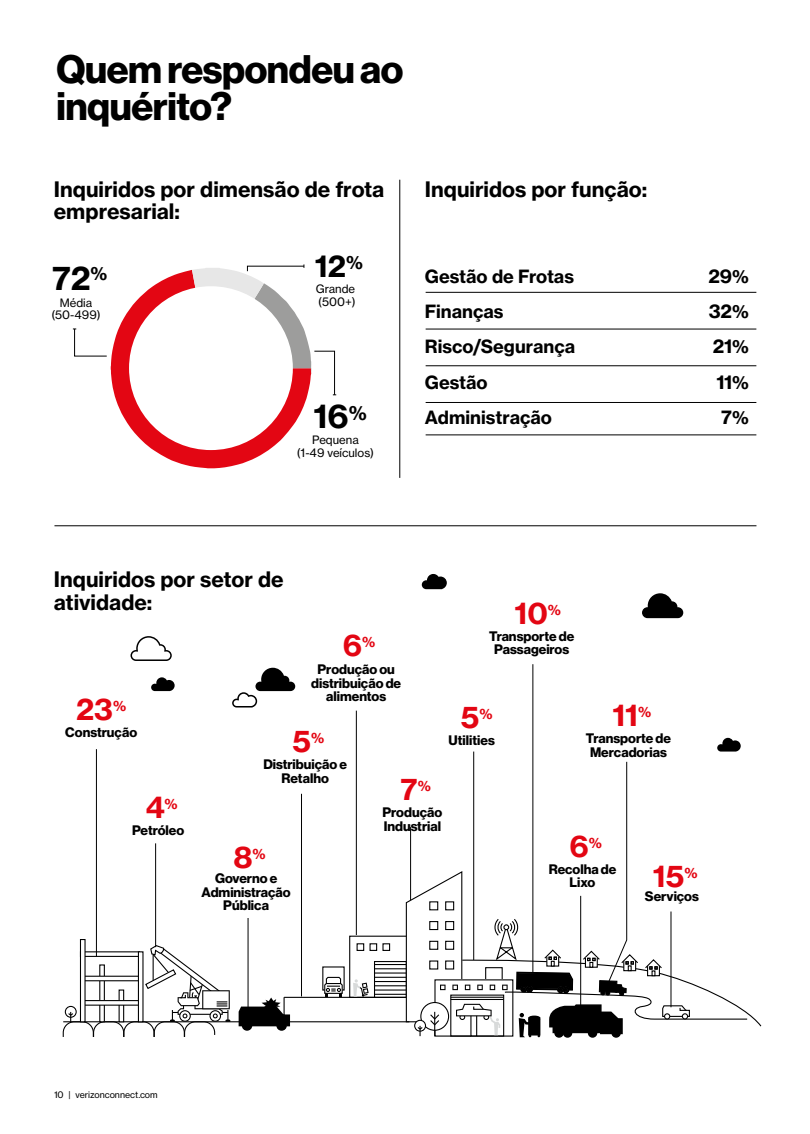
<style>
.page{position:relative;width:810px;height:1134px;background:#fff}
.page>*{position:absolute;margin:0;border:0;box-sizing:border-box;transform-origin:0 0}
.t1{font:700 39px/37px "Verizon NH Ge DS";letter-spacing:-.01em;color:#000}
.t2{font:700 31.05px "Verizon NHGTX";color:#000}
.t3{font:700 28.5px "Verizon NHGTX";color:#000}
.t4{font:700 28.35px "Verizon NHGTX";color:#e30613}
.t5{font:700 21px/22.5px "Verizon NHGTX";color:#000}
.t6{font:700 18px "Verizon NHGTX";color:#000}
.t7{font:700 13.5px/13.5px "Verizon NH Ge DS";color:#000;text-align:center}
.t8{font:11.4px/12.5px "Verizon NHGTX";color:#000;text-align:center}
.t9{font:8.85px "Verizon NHGTX";color:#000}
</style>
<div class="page">
<svg style="left:111px;top:270px;width:196px;height:198px;fill:#e30613"></svg>
<div style="left:129px;top:286px;width:164px;height:164px;background:#fff;border-radius:50%"></div>
<svg style="left:73px;top:328px;width:34px;height:29px"></svg>
<svg style="left:192px;top:264px;width:144px;height:132px"></svg>
<hr style="left:400px;top:180px;width:1px;height:298px;background:#000">
<hr style="left:54px;top:525px;width:702px;height:1px;background:#000">
<hr style="left:426px;top:292px;width:330px;height:1px;background:#000">
<hr style="left:426px;top:366px;width:330px;height:1px;background:#000">
<hr style="left:426px;top:435px;width:330px;height:1px;background:#000">
<hr style="left:426px;top:329px;width:330px;height:1px;background:#000">
<hr style="left:426px;top:402px;width:330px;height:1px;background:#000">
<div style="left:349px;top:936px;width:60px;height:62px;border:1px solid #000"></div>
<svg style="left:376px;top:965px;width:29px;height:29px"></svg>
<div style="left:374px;top:961px;width:33px;height:37px;border:1px solid #000"></div>
<hr style="left:375px;top:964px;width:31px;height:1px;background:#000">
<hr style="left:375px;top:968px;width:31px;height:1px;background:#000">
<hr style="left:375px;top:973px;width:31px;height:1px;background:#000">
<hr style="left:375px;top:977px;width:31px;height:1px;background:#000">
<hr style="left:375px;top:981px;width:31px;height:1px;background:#000">
<hr style="left:375px;top:985px;width:31px;height:1px;background:#000">
<hr style="left:375px;top:990px;width:31px;height:1px;background:#000">
<hr style="left:375px;top:994px;width:31px;height:1px;background:#000">
<div style="left:357px;top:943px;width:7px;height:8px;border:1px solid #000"></div>
<div style="left:370px;top:943px;width:7px;height:8px;border:1px solid #000"></div>
<div style="left:382px;top:943px;width:8px;height:8px;border:1px solid #000"></div>
<hr style="left:284px;top:997px;width:122px;height:1px;background:#000">
<svg style="left:322px;top:966px;width:23px;height:31px"></svg>
<hr style="left:63px;top:1021px;width:346px;height:1px;background:#000">
<div style="left:80px;top:939px;width:6px;height:83px;border:1px solid #000"></div>
<svg style="left:62px;top:944px;width:168px;height:93px"></svg>
<svg style="left:353px;top:979px;width:16px;height:18px"></svg>
<hr style="left:248px;top:918px;width:1px;height:90px;background:#000">
<hr style="left:301px;top:794px;width:1px;height:202px;background:#000">
<hr style="left:356px;top:711px;width:1px;height:224px;background:#000">
<hr style="left:532px;top:664px;width:1px;height:315px;background:#000">
<hr style="left:473px;top:752px;width:1px;height:208px;background:#000">
<hr style="left:96px;top:749px;width:1px;height:208px;background:#000">
<hr style="left:155px;top:843px;width:1px;height:104px;background:#000">
<div style="left:243px;top:1021px;width:9px;height:9px;background:#000;border-radius:50%"></div>
<div style="left:242px;top:1020px;width:10px;height:11px;border:2px solid #000;border-radius:50%"></div>
<div style="left:277px;top:1021px;width:9px;height:9px;background:#000;border-radius:50%"></div>
<div style="left:276px;top:1020px;width:11px;height:11px;border:2px solid #000;border-radius:50%"></div>
<svg style="left:238px;top:997px;width:53px;height:30px"></svg>
<div style="left:611px;top:1028px;width:10px;height:10px;border:2px solid #000;border-radius:50%"></div>
<div style="left:554px;top:1028px;width:10px;height:10px;border:2px solid #000;border-radius:50%"></div>
<div style="left:563px;top:1028px;width:9px;height:10px;border:2px solid #000;border-radius:50%"></div>
<div style="left:588px;top:1028px;width:9px;height:10px;border:2px solid #000;border-radius:50%"></div>
<svg style="left:422px;top:574px;width:25px;height:15px"></svg>
<svg style="left:642px;top:593px;width:41px;height:25px"></svg>
<svg style="left:717px;top:738px;width:24px;height:14px"></svg>
<svg style="left:232px;top:668px;width:63px;height:40px"></svg>
<svg style="left:131px;top:636px;width:41px;height:25px"></svg>
<svg style="left:151px;top:677px;width:24px;height:14px"></svg>
<svg style="left:405px;top:761px;width:357px;height:276px"></svg>
<h1 class="t1" style="left:56px;top:50px;width:349px">Quem respondeu ao inquérito?</h1>
<h3 class="t5" style="left:54px;top:177px;width:332px">Inquiridos por dimensão de frota empresarial:</h3>
<h3 class="t5" style="left:425px;top:177px;width:224px">Inquiridos por função:</h3>
<h2 class="t2" style="left:52px;top:259px;width:57px">72<sup>%</sup></h2>
<p class="t8" style="left:51px;top:296px;width:51px">Média (50-499)</p>
<h3 class="t3" style="left:315px;top:249px;width:50px">12<sup>%</sup></h3>
<p class="t8" style="left:316px;top:283px;width:41px;text-align:left">Grande (500+)</p>
<h2 class="t2" style="left:313px;top:397px;width:55px">16<sup>%</sup></h2>
<p class="t8" style="left:297px;top:434px;width:79px">Pequena<br>(1-49 veículos)</p>
<h3 class="t6" style="left:425px;top:265px;width:151px">Gestão de Frotas</h3>
<h3 class="t6" style="left:708px;top:265px;width:42px">29%</h3>
<h3 class="t6" style="left:425px;top:300px;width:80px">Finanças</h3>
<h3 class="t6" style="left:709px;top:300px;width:42px">32%</h3>
<h3 class="t6" style="left:425px;top:336px;width:152px">Risco/Segurança</h3>
<h3 class="t6" style="left:713px;top:336px;width:37px">21%</h3>
<h3 class="t6" style="left:425px;top:371px;width:64px">Gestão</h3>
<h3 class="t6" style="left:717px;top:371px;width:34px">11%</h3>
<h3 class="t6" style="left:425px;top:406px;width:129px">Administração</h3>
<h3 class="t6" style="left:721px;top:406px;width:29px">7%</h3>
<h3 class="t5" style="left:54px;top:568px;width:231px">Inquiridos por setor de atividade:</h3>
<h3 class="t4" style="left:515px;top:595px;width:48px">10<sup>%</sup></h3>
<p class="t7" style="left:489px;top:629px;width:87px">Transporte de<br>Passageiros</p>
<h3 class="t4" style="left:343px;top:627px;width:34px">6<sup>%</sup></h3>
<p class="t7" style="left:311px;top:662px;width:91px">Produção ou distribuição de alimentos</p>
<h3 class="t4" style="left:76px;top:692px;width:52px">23<sup>%</sup></h3>
<p class="t7" style="left:65px;top:726px;width:73px">Construção</p>
<h3 class="t4" style="left:612px;top:698px;width:41px">11<sup>%</sup></h3>
<p class="t7" style="left:586px;top:731px;width:87px">Transporte de<br>Mercadorias</p>
<h3 class="t4" style="left:461px;top:700px;width:33px">5<sup>%</sup></h3>
<p class="t7" style="left:449px;top:733px;width:48px">Utilities</p>
<h3 class="t4" style="left:293px;top:724px;width:33px">5<sup>%</sup></h3>
<p class="t7" style="left:263px;top:758px;width:85px">Distribuição e<br>Retalho</p>
<h3 class="t4" style="left:401px;top:772px;width:32px">7<sup>%</sup></h3>
<p class="t7" style="left:382px;top:805px;width:61px;text-align:left">Produção<br>Industrial</p>
<h3 class="t4" style="left:145px;top:789px;width:34px">4<sup>%</sup></h3>
<p class="t7" style="left:132px;top:823px;width:54px">Petróleo</p>
<h3 class="t4" style="left:570px;top:828px;width:34px">6<sup>%</sup></h3>
<p class="t7" style="left:549px;top:862px;width:69px">Recolha de<br>Lixo</p>
<h3 class="t4" style="left:653px;top:859px;width:46px">15<sup>%</sup></h3>
<p class="t7" style="left:645px;top:890px;width:56px">Serviços</p>
<h3 class="t4" style="left:233px;top:840px;width:34px">8<sup>%</sup></h3>
<p class="t7" style="left:202px;top:872px;width:91px">Governo e<br>Administração<br>Pública</p>
<p class="t9" style="left:54px;top:1089px;width:105px">10 | verizonconnect.com</p>
</div>
